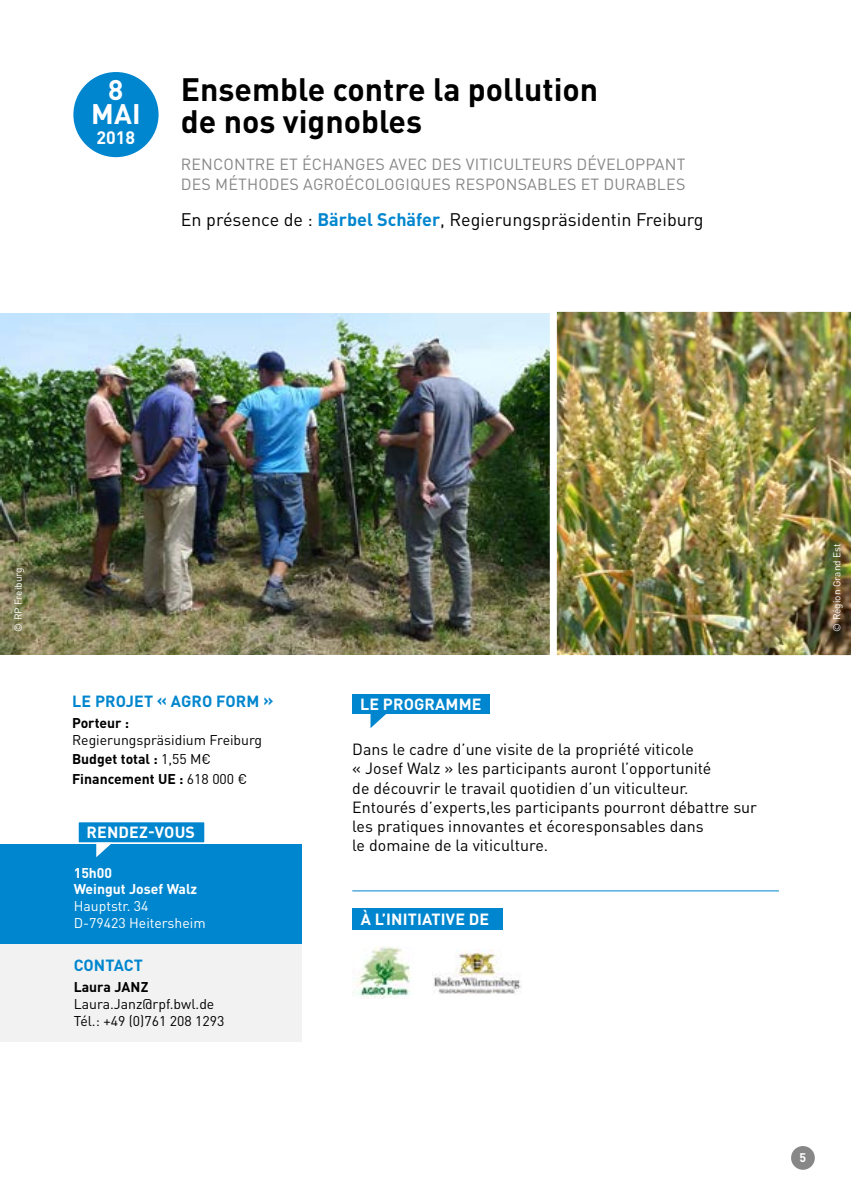
<style>
.page{position:relative;width:851px;height:1191px;background:#fff}
.page>*{position:absolute;margin:0;border:0;box-sizing:border-box;transform-origin:0 0}
.t1{font:700 32px/32px "DIN Pro";color:#000}
.t2{font:700 28px/24px "DIN Pro";color:#fff;text-align:center}
.t3{font:18px "DIN Pro";color:#000}
.t4{font:700 17.8px "DIN Pro";color:#fff}
.t5{font:16px/19.2px "DIN Pro";color:#000}
.t6{font:16px/19.2px "DIN Pro";letter-spacing:.01em;color:#878787}
.t7{font:700 16px "DIN Pro";letter-spacing:.01em;color:#fff}
.t8{font:700 16px "DIN Pro";letter-spacing:.01em;color:#0086ce}
.t9{font:14px/19.6px "DIN Pro";color:#000}
.t10{font:14px/16.8px "DIN Pro";color:#fff}
.t11{font:700 14px/16.8px "DIN Pro";color:#fff}
.t12{font:700 14px "DIN Pro";color:#000}
.t13{font:700 12.4px "DIN Pro";color:#fff}
.t14{font:10px "DIN Pro";color:#fff}
.s1{font-weight:700;color:#0086ce}
.s2{font-weight:700}
</style>
<div class="page">
<div style="left:73px;top:72px;width:85px;height:85px;background:#0086ce;border-radius:50%"></div>
<div style="left:0;top:943px;width:301px;height:99px;background:#f2f2f2"></div>
<div style="left:0;top:843px;width:301px;height:100px;background:#0086ce"></div>
<div style="left:78px;top:821px;width:127px;height:22px;background:#0086ce"></div>
<div style="left:77px;top:821px;width:129px;height:22px;border:1px solid #fff"></div>
<svg style="left:96px;top:842px;width:16px;height:15px"></svg>
<div style="left:352px;top:695px;width:137px;height:19px;background:#0086ce"></div>
<svg style="left:370px;top:714px;width:16px;height:14px"></svg>
<img style="left:0;top:313px;width:546px;height:341px">
<img style="left:546px;top:311px;width:304px;height:345px">
<hr style="left:352px;top:890px;width:426px;height:1px;background:#0086ce">
<div style="left:353px;top:908px;width:150px;height:21px;background:#0086ce"></div>
<img style="left:352px;top:946px;width:58px;height:52px">
<img style="left:432px;top:950px;width:90px;height:44px">
<div style="left:791px;top:1146px;width:23px;height:23px;background:#878787;border-radius:50%"></div>
<h2 class="t2" style="left:91px;top:76px;width:51px">8<br>MAI</h2>
<p class="t4" style="left:96px;top:125px;width:40px">2018</p>
<h1 class="t1" style="left:181px;top:72px;width:419px">Ensemble contre la pollution de nos vignobles</h1>
<p class="t6" style="left:181px;top:154px;width:506px">RENCONTRE ET ÉCHANGES AVEC DES VITICULTEURS DÉVELOPPANT<br>DES MÉTHODES AGROÉCOLOGIQUES RESPONSABLES ET DURABLES</p>
<p class="t3" style="left:181px;top:207px;width:524px">En présence de : <span class="s1">Bärbel Schäfer</span>, Regierungspräsidentin Freiburg</p>
<p class="t14" style="left:11px;top:631px;width:66px;rotate:-90deg">© RP Freiburg</p>
<p class="t8" style="left:72px;top:690px;width:203px">LE PROJET « AGRO FORM »</p>
<p class="t12" style="left:72px;top:713px;width:59px">Porteur :</p>
<p class="t9" style="left:72px;top:729px;width:192px">Regierungspräsidium Freiburg<br><span class="s2">Budget total :</span> 1,55 M€<br><span class="s2">Financement UE :</span> 618 000 €</p>
<p class="t7" style="left:87px;top:821px;width:110px">RENDEZ-VOUS</p>
<p class="t11" style="left:74px;top:863px;width:125px">15h00<br>Weingut Josef Walz</p>
<p class="t10" style="left:74px;top:897px;width:133px">Hauptstr. 34<br>D-79423 Heitersheim</p>
<p class="t8" style="left:74px;top:954px;width:71px">CONTACT</p>
<p class="t12" style="left:74px;top:977px;width:76px">Laura JANZ</p>
<p class="t9" style="left:74px;top:994px;width:152px;line-height:16.8px">Laura.Janz@rpf.bwl.de<br>Tél.: +49 (0)761 208 1293</p>
<p class="t7" style="left:360px;top:693px;width:123px">LE PROGRAMME</p>
<p class="t5" style="left:352px;top:739px;width:406px">Dans le cadre d’une visite de la propriété viticole<br>« Josef Walz » les participants auront l’opportunité<br>de découvrir le travail quotidien d’un viticulteur.<br>Entourés d’experts,les participants pourront débattre sur les pratiques innovantes et écoresponsables dans<br>le domaine de la viticulture.</p>
<p class="t7" style="left:360px;top:908px;width:130px">À L’INITIATIVE DE</p>
<p class="t14" style="left:829px;top:631px;width:90px;rotate:-90deg">© Région Grand Est</p>
<p class="t13" style="left:799px;top:1148px;width:8px">5</p>
</div>
